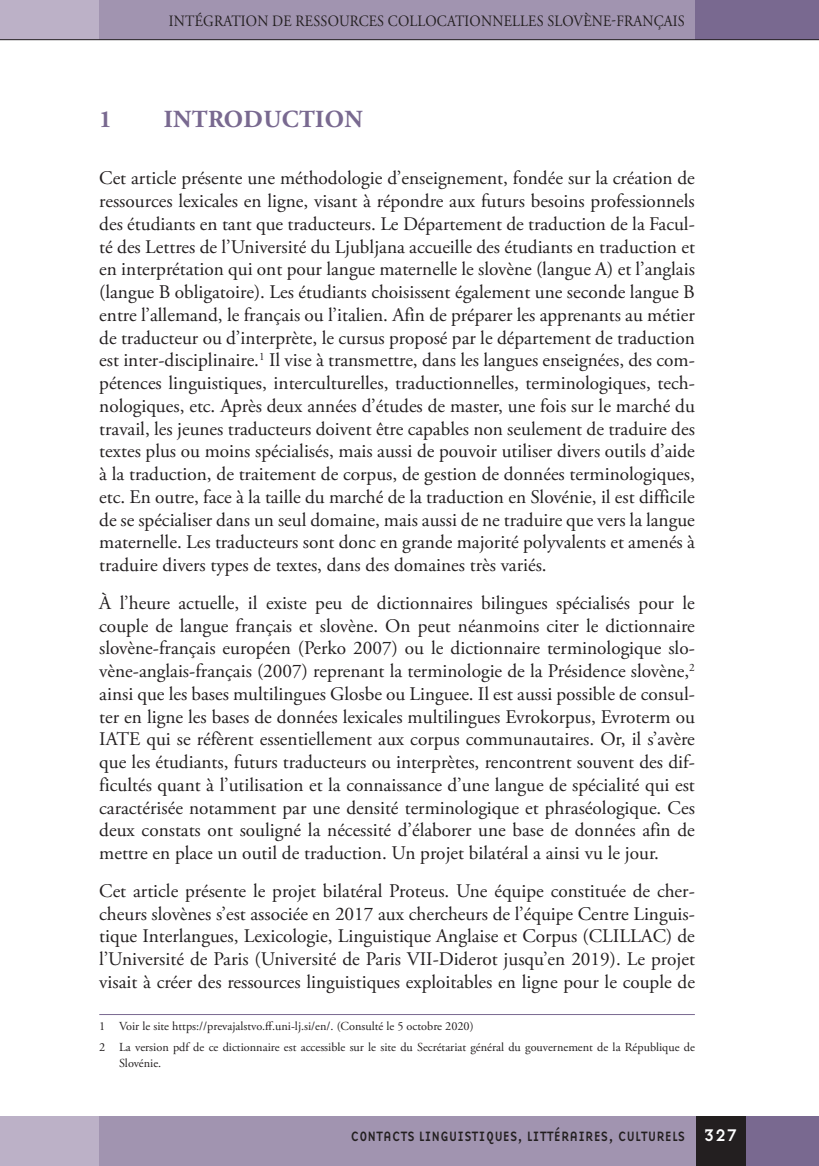
<style>
.page{position:relative;width:819px;height:1166px;background:#fff}
.page>*{position:absolute;margin:0;border:0;box-sizing:border-box;transform-origin:0 0}
.R_Naslov_-_Prva_rave{font:700 24.5px "Adobe Garamond Pro";letter-spacing:.015em;color:#796990}
.Navaden{font:19.25px/22.8px "Adobe Garamond Pro";color:#231f20;text-align:justify}
.t1{font:15.75px "Adobe Garamond Pro";letter-spacing:.015em;color:#231f20;scale:.9 1}
.t2{font:14px "Base Nine";letter-spacing:-.01em;color:#231f20;scale:.93 1}
.opombe{font:12.25px/15.8px "Adobe Garamond Pro";color:#231f20}
.s1{font-size:17.5px;color:#fff}
</style>
<div class="page">
<div style="left:99px;top:0;width:596px;height:40px;background:#a194b0"></div>
<div style="left:0;top:0;width:99px;height:40px;background:#bcb1c7"></div>
<div style="left:694px;top:0;width:125px;height:40px;background:#796990"></div>
<hr style="left:0;top:39px;width:819px;height:1px;background:#231f20">
<div style="left:74px;top:1116px;width:622px;height:50px;background:#a194b0"></div>
<div style="left:0;top:1116px;width:99px;height:50px;background:#bcb1c7"></div>
<div style="left:745px;top:1116px;width:74px;height:50px;background:#796990"></div>
<div style="left:695px;top:1116px;width:50px;height:50px;background:#231f20"></div>
<hr style="left:99px;top:1014px;width:595px;height:1px;background:#796990">
<p class="t1" style="left:169px;top:11px;width:574px">INTÉGRATION DE RESSOURCES COLLOCATIONNELLES SLOVÈNE-FRANÇAIS</p>
<p class="R_Naslov_-_Prva_rave" style="left:99px;top:105px;width:14px">1</p>
<p class="R_Naslov_-_Prva_rave" style="left:164px;top:105px;width:200px">INTRODUCTION</p>
<p class="Navaden" style="left:99px;top:168px;width:597px">Cet article présente une méthodologie d’enseignement, fondée sur la création de ressources lexicales en ligne, visant à répondre aux futurs besoins professionnels des étudiants en tant que traducteurs. Le Département de traduction de la Facul&shy;té des Lettres de l’Université du Ljubljana accueille des étudiants en traduction et en interprétation qui ont pour langue maternelle le slovène (langue A) et l’anglais (langue B obligatoire). Les étudiants choisissent également une seconde langue B entre l’allemand, le français ou l’italien. Afin de préparer les apprenants au métier de traducteur ou d’interprète, le cursus proposé par le département de traduction est inter-disciplinaire.<sup>1</sup> Il vise à transmettre, dans les langues enseignées, des com&shy;pétences linguistiques, interculturelles, traductionnelles, terminologiques, tech&shy;nologiques, etc. Après deux années d’études de master, une fois sur le marché du travail, les jeunes traducteurs doivent être capables non seulement de traduire des textes plus ou moins spécialisés, mais aussi de pouvoir utiliser divers outils d’aide à la traduction, de traitement de corpus, de gestion de données terminologiques, etc. En outre, face à la taille du marché de la traduction en Slovénie, il est difficile de se spécialiser dans un seul domaine, mais aussi de ne traduire que vers la langue maternelle. Les traducteurs sont donc en grande majorité polyvalents et amenés à traduire divers types de textes, dans des domaines très variés.</p>
<p class="Navaden" style="left:99px;top:592px;width:597px">À l’heure actuelle, il existe peu de dictionnaires bilingues spécialisés pour le couple de langue français et slovène. On peut néanmoins citer le dictionnaire slovène-français européen (Perko 2007) ou le dictionnaire terminologique slo&shy;vène-anglais-français (2007) reprenant la terminologie de la Présidence slovène,<sup>2 </sup>ainsi que les bases multilingues Glosbe ou Linguee. Il est aussi possible de consul&shy;ter en ligne les bases de données lexicales multilingues Evrokorpus, Evroterm ou IATE qui se réfèrent essentiellement aux corpus communautaires. Or, il s’avère que les étudiants, futurs traducteurs ou interprètes, rencontrent souvent des dif&shy;ficultés quant à l’utilisation et la connaissance d’une langue de spécialité qui est caractérisée notamment par une densité terminologique et phraséologique. Ces deux constats ont souligné la nécessité d’élaborer une base de données afin de mettre en place un outil de traduction. Un projet bilatéral a ainsi vu le jour.</p>
<p class="Navaden" style="left:99px;top:880px;width:597px">Cet article présente le projet bilatéral Proteus. Une équipe constituée de cher&shy;cheurs slovènes s’est associée en 2017 aux chercheurs de l’équipe Centre Linguis&shy;tique Interlangues, Lexicologie, Linguistique Anglaise et Corpus (CLILLAC) de l’Université de Paris (Université de Paris VII-Diderot jusqu’en 2019). Le projet visait à créer des ressources linguistiques exploitables en ligne pour le couple de</p>
<p class="opombe" style="left:99px;top:1019px;width:376px">1 Voir le site https://prevajalstvo.ff.uni-lj.si/en/. (Consulté le 5 octobre 2020)</p>
<p class="opombe" style="left:119px;top:1039px;width:577px;text-indent:-20px">2 La version pdf de ce dictionnaire est accessible sur le site du Secrétariat général du gouvernement de la République de<br>Slovénie.</p>
<p class="t2" style="left:350px;top:1126px;width:418px">CONTACTS LINGUISTIQUES, LITTÉRAIRES, CULTURELS <span class="s1">327</span></p>
</div>
